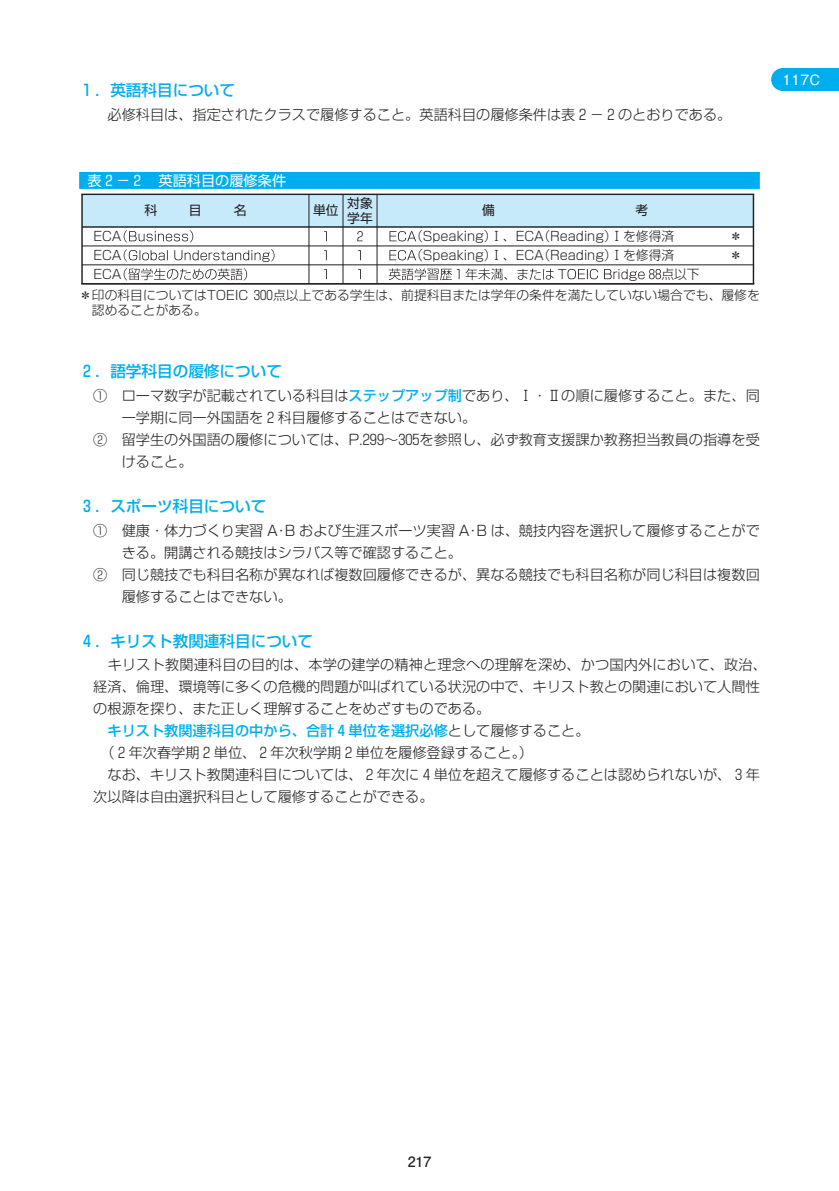
<style>
.page{position:relative;width:839px;height:1191px;background:#fff}
.page>*{position:absolute;margin:0;border:0;box-sizing:border-box;transform-origin:0 0}
.t1{font:15.6px "Shin Go Pro Medium 90 pv RKSJ H";color:#00aeef}
.t2{font:14.2px/22px "Shin Go Pro Light 90 pv RKSJ H";color:#231f20}
.t3{font:14.2px "Shin Go Pro Medium 90 pv RKSJ H";color:#00aeef}
.t4{font:14.2px "Shin Go Pro Regular 90 pv RKSJ H";color:#fff}
.t5{font:14.2px "Gothic BBB Pro Medium 90 pv RKSJ H";color:#fff}
.t6{font:14.2px "Futo Go B101 Pro Bold 90 pv RKSJ H";color:#231f20}
.t7{font:12.8px "Shin Go Pr 6 Light 90 pv RKSJ H";color:#231f20}
.t8{font:12.8px/15.6px "Shin Go Pro Light 90 pv RKSJ H";letter-spacing:.005em;color:#231f20}
.t9{font:12.8px/14.2px "Shin Go Pr 6 Regular 90 pv RKSJ H";color:#231f20}
.s1{font-family:"Shin Go Pro Medium 90 pv RKSJ H";color:#00aeef}
.s2{font-family:"Shin Go Pro Light 90 pv RKSJ H";color:#231f20}
</style>
<div class="page">
<div style="left:781px;top:68px;width:58px;height:23px;background:#00aeef"></div>
<div style="left:771px;top:68px;width:22px;height:23px;background:#00aeef;border-radius:50%"></div>
<div style="left:79px;top:172px;width:680px;height:17px;background:#00aeef"></div>
<div style="left:82px;top:194px;width:671px;height:33px;background:#c6eafa"></div>
<hr style="left:376px;top:194px;width:1px;height:90px;background:#231f20">
<hr style="left:342px;top:194px;width:1px;height:90px;background:#231f20">
<hr style="left:308px;top:194px;width:1px;height:90px;background:#231f20">
<hr style="left:752px;top:194px;width:2px;height:90px;background:#231f20">
<hr style="left:81px;top:194px;width:2px;height:90px;background:#231f20">
<hr style="left:82px;top:264px;width:671px;height:1px;background:#231f20">
<hr style="left:82px;top:246px;width:671px;height:1px;background:#231f20">
<hr style="left:82px;top:226px;width:671px;height:2px;background:#231f20">
<hr style="left:81px;top:283px;width:673px;height:1px;background:#231f20">
<hr style="left:81px;top:194px;width:673px;height:1px;background:#231f20">
<svg style="left:124px;top:230px;width:292px;height:12px"></svg>
<svg style="left:124px;top:249px;width:292px;height:13px"></svg>
<svg style="left:124px;top:268px;width:537px;height:13px"></svg>
<p class="t1" style="left:83px;top:84px;width:154px">1 ． 英語科目について</p>
<p class="t2" style="left:79px;top:105px;width:653px">　　必修科目は、指定されたクラスで履修すること。英語科目の履修条件は表 2 － 2 のとおりである。</p>
<p class="t4" style="left:88px;top:175px;width:200px">表 2 － 2 　英語科目の履修条件</p>
<p class="t9" style="left:144px;top:205px;width:14px">科</p>
<p class="t9" style="left:189px;top:205px;width:14px">目</p>
<p class="t9" style="left:234px;top:205px;width:14px">名</p>
<p class="t9" style="left:313px;top:205px;width:27px">単位</p>
<p class="t9" style="left:347px;top:198px;width:27px">対象学年</p>
<p class="t9" style="left:482px;top:205px;width:14px">備</p>
<p class="t9" style="left:635px;top:205px;width:14px">考</p>
<p class="t7" style="left:93px;top:232px;width:30px">ECA</p>
<p class="t7" style="left:410px;top:232px;width:266px">（Speaking）Ⅰ、ECA（Reading）Ⅰを修得済</p>
<p class="t7" style="left:729px;top:232px;width:14px">＊</p>
<p class="t7" style="left:93px;top:251px;width:30px">ECA</p>
<p class="t7" style="left:410px;top:251px;width:266px">（Speaking）Ⅰ、ECA（Reading）Ⅰを修得済</p>
<p class="t7" style="left:729px;top:251px;width:14px">＊</p>
<p class="t7" style="left:93px;top:269px;width:30px">ECA</p>
<p class="t7" style="left:661px;top:269px;width:40px">点以下</p>
<p class="t8" style="left:92px;top:289px;width:669px;text-indent:-13px">＊印の科目についてはTOEIC 300点以上である学生は、前提科目または学年の条件を満たしていない場合でも、履修を認めることがある。</p>
<p class="t1" style="left:83px;top:366px;width:200px">2 ．語学科目の履修について</p>
<p class="t2" style="left:93px;top:387px;width:668px">①　ローマ数字が記載されている科目は<span class="s1">ステップアップ制</span>であり、Ⅰ・Ⅱの順に履修すること。また、同</p>
<p class="t2" style="left:122px;top:408px;width:356px">一学期に同一外国語を 2 科目履修することはできない。</p>
<p class="t2" style="left:93px;top:430px;width:668px">②　留学生の外国語の履修については、P.299～305を参照し、必ず教育支援課か教務担当教員の指導を受</p>
<p class="t2" style="left:122px;top:452px;width:72px">けること。</p>
<p class="t1" style="left:83px;top:500px;width:185px">3 ．スポーツ科目について</p>
<p class="t2" style="left:93px;top:521px;width:668px">①　健康・体力づくり実習 A・B および生涯スポーツ実習 A・B は、競技内容を選択して履修することがで</p>
<p class="t2" style="left:122px;top:543px;width:342px">きる。開講される競技はシラバス等で確認すること。</p>
<p class="t2" style="left:93px;top:565px;width:668px">②　同じ競技でも科目名称が異なれば複数回履修できるが、異なる競技でも科目名称が同じ科目は複数回</p>
<p class="t2" style="left:122px;top:587px;width:172px">履修することはできない。</p>
<p class="t1" style="left:83px;top:635px;width:231px">4 ．キリスト教関連科目について</p>
<p class="t2" style="left:93px;top:656px;width:675px">　キリスト教関連科目の目的は、本学の建学の精神と理念への理解を深め、かつ国内外において、政治、経済、倫理、環境等に多くの危機的問題が叫ばれている状況の中で、キリスト教との関連において人間性の根源を探り、また正しく理解することをめざすものである。</p>
<p class="t3" style="left:107px;top:725px;width:483px">キリスト教関連科目の中から、合計 4 単位を選択必修<span class="s2">として履修すること。</span></p>
<p class="t2" style="left:93px;top:744px;width:668px;text-indent:7px">（ 2 年次春学期 2 単位、 2 年次秋学期 2 単位を履修登録すること。）<br>　なお、キリスト教関連科目については、 2 年次に 4 単位を超えて履修することは認められないが、 3 年次以降は自由選択科目として履修することができる。</p>
<p class="t5" style="left:782px;top:74px;width:39px">117C</p>
<p class="t6" style="left:407px;top:1156px;width:25px">217</p>
</div>
